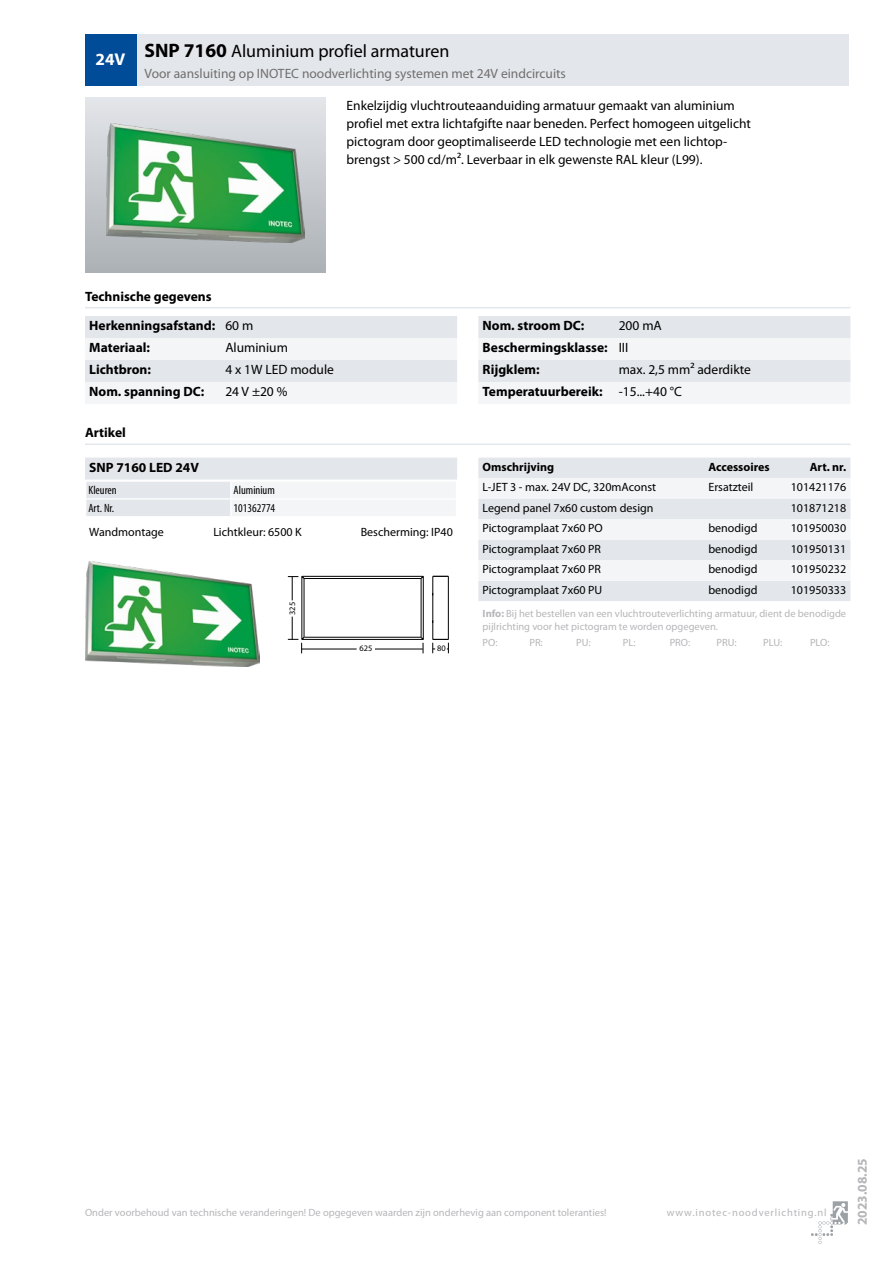
<style>
.page{position:relative;width:893px;height:1263px;background:#fff}
.page>*{position:absolute;margin:0;border:0;box-sizing:border-box;transform-origin:0 0}
.t1{font:18px "Myriad Pro";color:#000}
.t2{font:700 17.1px "Myriad Pro";color:#fff}
.t3{font:13.5px/18px "Myriad Pro";color:#000}
.t4{font:700 13.5px/22px "Myriad Pro";color:#000}
.t5{font:13.5px "Myriad Pro";color:#706f6f}
.t6{font:700 13.5px "Myriad Pro";color:#b6b6ba}
.t7{font:12px "Myriad Pro";color:#000}
.t8{font:condensed 12px "Myriad Pro";color:#000}
.t9{font:700 12px "Myriad Pro";color:#000}
.t10{font:10.5px/12.6px "Myriad Pro";color:#b6b6ba}
.t11{font:10.5px "Myriad Pro";letter-spacing:.08em;color:#b6b6ba}
.t12{font:8.4px "Myriad";color:#000}
.s1{font-weight:700;font-size:19.5px}
.s2{font-weight:400}
.s3{font-weight:700}
</style>
<div class="page">
<svg style="left:811px;top:1201px;width:37px;height:43px"></svg>
<div style="left:85px;top:98px;width:240px;height:174px;background:linear-gradient(to bottom,#e3e5e9,#acb1b5)"></div>
<img style="left:106px;top:123px;width:198px;height:120px">
<svg style="left:85px;top:316px;width:372px;height:88px"></svg>
<svg style="left:478px;top:316px;width:372px;height:88px"></svg>
<hr style="left:85px;top:307px;width:765px;height:1px;background:#e3e6ea">
<hr style="left:85px;top:443px;width:765px;height:2px;background:#e3e6ea">
<svg style="left:85px;top:458px;width:372px;height:58px"></svg>
<hr style="left:85px;top:480px;width:146px;height:2px;background:#fff">
<hr style="left:231px;top:480px;width:226px;height:2px;background:#fff">
<hr style="left:85px;top:498px;width:146px;height:2px;background:#fff">
<hr style="left:231px;top:498px;width:226px;height:2px;background:#fff">
<img style="left:85px;top:561px;width:174px;height:106px">
<hr style="left:375px;top:649px;width:48px;height:1px;background:#000">
<hr style="left:302px;top:649px;width:55px;height:1px;background:#000">
<hr style="left:304px;top:637px;width:117px;height:1px;background:#000">
<hr style="left:302px;top:639px;width:121px;height:1px;background:#000">
<svg style="left:288px;top:617px;width:17px;height:36px"></svg>
<hr style="left:302px;top:576px;width:1px;height:63px;background:#000">
<hr style="left:304px;top:578px;width:1px;height:59px;background:#000">
<svg style="left:421px;top:637px;width:3px;height:16px"></svg>
<hr style="left:421px;top:578px;width:1px;height:59px;background:#000">
<hr style="left:423px;top:576px;width:1px;height:63px;background:#000">
<svg style="left:432px;top:639px;width:17px;height:14px"></svg>
<hr style="left:433px;top:576px;width:1px;height:63px;background:#000">
<hr style="left:448px;top:576px;width:1px;height:63px;background:#000">
<svg style="left:288px;top:576px;width:17px;height:24px"></svg>
<hr style="left:302px;top:576px;width:121px;height:1px;background:#000">
<hr style="left:304px;top:578px;width:117px;height:1px;background:#000">
<svg style="left:433px;top:576px;width:15px;height:1px"></svg>
<div style="left:136px;top:34px;width:712px;height:51px;background:#e3e6ea"></div>
<div style="left:85px;top:34px;width:51px;height:51px;background:#004c99"></div>
<div style="left:478px;top:458px;width:372px;height:143px;background:#e3e6ea"></div>
<svg style="left:478px;top:478px;width:372px;height:103px"></svg>
<p class="t2" style="left:96px;top:48px;width:31px">24V</p>
<h1 class="t1" style="left:145px;top:40px;width:306px"><span class="s1">SNP 7160</span> Aluminium profiel armaturen</h1>
<p class="t5" style="left:145px;top:65px;width:423px">Voor aansluiting op INOTEC noodverlichting systemen met 24V eindcircuits</p>
<p class="t3" style="left:347px;top:96px;width:406px">Enkelzijdig vluchtrouteaanduiding armatuur gemaakt van aluminium profiel met extra lichtafgifte naar beneden. Perfect homogeen uitgelicht pictogram door geoptimaliseerde LED technologie met een lichtop&shy;brengst &gt; 500 cd/m². Leverbaar in elk gewenste RAL kleur (L99).</p>
<p class="t4" style="left:85px;top:285px;width:128px">Technische gegevens</p>
<p class="t4" style="left:89px;top:314px;width:166px">Herkenningsafstand: <span class="s2">60 m<br></span>Materiaal:</p>
<p class="t3" style="left:225px;top:339px;width:64px">Aluminium</p>
<p class="t4" style="left:89px;top:358px;width:63px">Lichtbron:</p>
<p class="t3" style="left:225px;top:361px;width:110px">4 x 1W LED module</p>
<p class="t4" style="left:89px;top:380px;width:116px">Nom. spanning DC:</p>
<p class="t3" style="left:225px;top:383px;width:64px">24 V ±20 %</p>
<p class="t4" style="left:85px;top:421px;width:42px">Artikel</p>
<p class="t4" style="left:89px;top:456px;width:111px">SNP 7160 LED 24V</p>
<p class="t8" style="left:88px;top:483px;width:30px">Kleuren</p>
<p class="t8" style="left:234px;top:483px;width:43px">Aluminium</p>
<p class="t8" style="left:88px;top:501px;width:27px">Art. Nr.</p>
<p class="t8" style="left:234px;top:501px;width:43px">101362774</p>
<p class="t7" style="left:89px;top:524px;width:76px">Wandmontage</p>
<p class="t7" style="left:213px;top:524px;width:90px">Lichtkleur: 6500 K</p>
<p class="t7" style="left:361px;top:524px;width:94px">Bescherming: IP40</p>
<p class="t12" style="left:288px;top:615px;width:14px;rotate:-90deg">325</p>
<p class="t12" style="left:359px;top:644px;width:14px">625</p>
<p class="t12" style="left:437px;top:644px;width:10px">80</p>
<p class="t4" style="left:483px;top:314px;width:103px">Nom. stroom DC:</p>
<p class="t4" style="left:483px;top:314px;width:181px;text-indent:136px"><span class="s2">200 mA<br></span>Beschermingsklasse: <span class="s2">III<br></span>Rijgklem:</p>
<p class="t3" style="left:483px;top:359px;width:270px;line-height:22px;text-indent:136px">max. 2,5 mm² aderdikte<br><span class="s3">Temperatuurbereik:</span> -15...+40 °C</p>
<p class="t9" style="left:483px;top:459px;width:73px">Omschrijving</p>
<p class="t9" style="left:708px;top:459px;width:63px">Accessoires</p>
<p class="t9" style="left:810px;top:459px;width:38px">Art. nr.</p>
<p class="t7" style="left:483px;top:480px;width:175px">L-JET 3 - max. 24V DC, 320mAconst</p>
<p class="t7" style="left:708px;top:480px;width:46px">Ersatzteil</p>
<p class="t7" style="left:791px;top:480px;width:57px">101421176</p>
<p class="t7" style="left:483px;top:500px;width:172px">Legend panel 7x60 custom design</p>
<p class="t7" style="left:791px;top:500px;width:57px">101871218</p>
<p class="t7" style="left:483px;top:521px;width:122px">Pictogramplaat 7x60 PO</p>
<p class="t7" style="left:708px;top:521px;width:51px">benodigd</p>
<p class="t7" style="left:791px;top:521px;width:57px">101950030</p>
<p class="t7" style="left:483px;top:541px;width:120px">Pictogramplaat 7x60 PR</p>
<p class="t7" style="left:708px;top:541px;width:51px">benodigd</p>
<p class="t7" style="left:791px;top:541px;width:57px">101950131</p>
<p class="t7" style="left:483px;top:562px;width:120px">Pictogramplaat 7x60 PR</p>
<p class="t7" style="left:708px;top:562px;width:51px">benodigd</p>
<p class="t7" style="left:791px;top:562px;width:57px">101950232</p>
<p class="t7" style="left:483px;top:582px;width:121px">Pictogramplaat 7x60 PU</p>
<p class="t7" style="left:708px;top:582px;width:51px">benodigd</p>
<p class="t7" style="left:791px;top:582px;width:57px">101950333</p>
<p class="t10" style="left:483px;top:607px;width:365px"><span class="s3">Info:</span> Bij het bestellen van een vluchtrouteverlichting armatuur, dient de benodigde pijlrichting voor het pictogram te worden opgegeven.</p>
<p class="t10" style="left:483px;top:636px;width:16px">PO:</p>
<p class="t10" style="left:529px;top:636px;width:15px">PR:</p>
<p class="t10" style="left:576px;top:636px;width:16px">PU:</p>
<p class="t10" style="left:623px;top:636px;width:14px">PL:</p>
<p class="t10" style="left:670px;top:636px;width:22px">PRO:</p>
<p class="t10" style="left:716px;top:636px;width:22px">PRU:</p>
<p class="t10" style="left:763px;top:636px;width:21px">PLU:</p>
<p class="t10" style="left:810px;top:636px;width:21px">PLO:</p>
<p class="t10" style="left:85px;top:1205px;width:523px">Onder voorbehoud van technische veranderingen! De opgegeven waarden zijn onderhevig aan component toleranties!</p>
<p class="t11" style="left:667px;top:1205px;width:161px">www.inotec-noodverlichting.nl</p>
<p class="t6" style="left:854px;top:1225px;width:68px;rotate:-90deg">2023.08.25</p>
</div>
